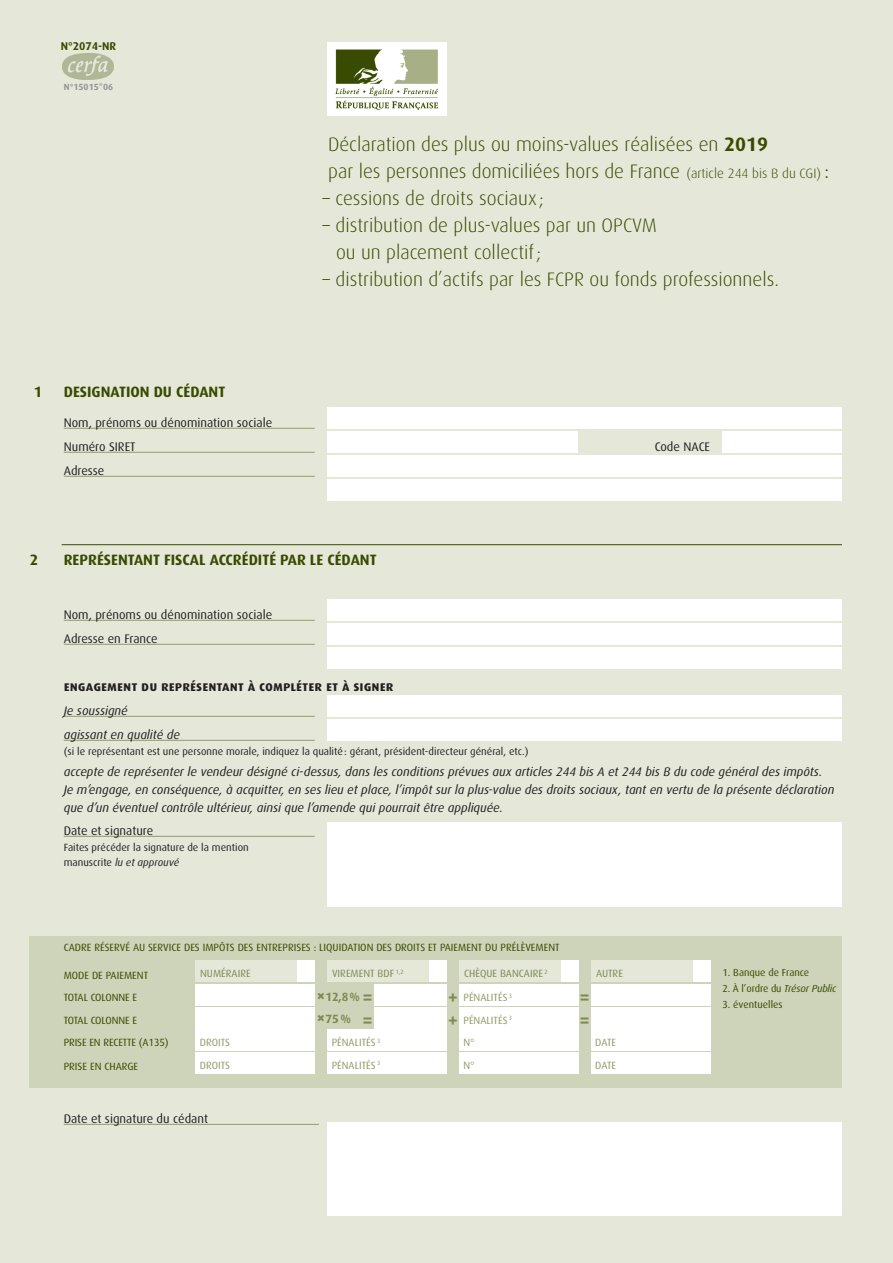
<style>
.page{position:relative;width:893px;height:1263px;background:#e5e8d9}
.page>*{position:absolute;margin:0;border:0;box-sizing:border-box;transform-origin:0 0}
.t1{font:300 19.5px/27px "Dax";color:#394b00}
.t2{font:700 19.5px "Dax";color:#7d8a52}
.up-2{font:700 15px "Dax";color:#394b00}
.up-1{font:14.25px "Dax Bold Caps";color:#231f20}
.cdt_sans_numero{font:italic 12.45px/18px "Dax";color:#231f20}
.cdt_4col{font:12.45px "Dax";color:#231f20}
.cdt_4col-2{font:italic 12.45px "Dax";color:#231f20}
.cdt_sans_numero-2{font:12.45px "Dax";color:#231f20}
.t3{font:700 12px "Dax";color:#7d8a52}
.cdt{font:700 11.25px "Dax";color:#394b00}
.cdt_sans_numero-3{font:10.5px/15px "Dax";color:#231f20}
.cdt-2{font:10.5px "Dax";color:#394b00}
.t4{font:10.5px "Dax";color:#909b68}
.t5{font:10.5px "Dax";color:#7d8a52}
.cdt-3{font:10.5px "Dax";letter-spacing:-.025em;color:#394b00}
.t6{font:10.2px "Dax";color:#394b00}
.cdt-4{font:700 9px "Dax";color:#939598}
.s1{font-weight:700}
.s2{font-size:13.5px}
.s3{font-size:22.5px}
.s4{font-style:italic}
.s5{font-weight:900;font-size:15px}
</style>
<div class="page">
<div style="left:327px;top:43px;width:120px;height:73px;background:#fff"></div>
<img style="left:336px;top:49px;width:103px;height:61px">
<hr style="left:64px;top:428px;width:251px;height:1px;background:#909b68">
<hr style="left:64px;top:452px;width:251px;height:1px;background:#909b68">
<hr style="left:64px;top:476px;width:251px;height:1px;background:#909b68">
<hr style="left:62px;top:544px;width:780px;height:1px;background:#394b00">
<hr style="left:64px;top:620px;width:251px;height:1px;background:#909b68">
<hr style="left:64px;top:644px;width:251px;height:1px;background:#909b68">
<hr style="left:64px;top:716px;width:251px;height:1px;background:#909b68">
<hr style="left:64px;top:740px;width:251px;height:1px;background:#909b68">
<hr style="left:64px;top:836px;width:251px;height:1px;background:#909b68">
<hr style="left:64px;top:1124px;width:255px;height:1px;background:#909b68">
<div style="left:327px;top:407px;width:515px;height:21px;background:#fff"></div>
<div style="left:327px;top:431px;width:251px;height:21px;background:#fff"></div>
<div style="left:723px;top:431px;width:119px;height:21px;background:#fff"></div>
<div style="left:327px;top:455px;width:515px;height:21px;background:#fff"></div>
<div style="left:327px;top:479px;width:515px;height:21px;background:#fff"></div>
<div style="left:327px;top:599px;width:515px;height:21px;background:#fff"></div>
<div style="left:327px;top:623px;width:515px;height:21px;background:#fff"></div>
<div style="left:327px;top:647px;width:515px;height:21px;background:#fff"></div>
<div style="left:327px;top:695px;width:515px;height:21px;background:#fff"></div>
<div style="left:327px;top:719px;width:515px;height:21px;background:#fff"></div>
<div style="left:327px;top:823px;width:515px;height:84px;background:#fff"></div>
<div style="left:30px;top:936px;width:812px;height:151px;background:#ced4b9"></div>
<div style="left:196px;top:961px;width:102px;height:21px;background:#e5e8d9"></div>
<div style="left:298px;top:961px;width:17px;height:21px;background:#fff"></div>
<div style="left:328px;top:961px;width:102px;height:21px;background:#e5e8d9"></div>
<div style="left:430px;top:961px;width:17px;height:21px;background:#fff"></div>
<div style="left:460px;top:961px;width:102px;height:21px;background:#e5e8d9"></div>
<div style="left:562px;top:961px;width:17px;height:21px;background:#fff"></div>
<div style="left:592px;top:961px;width:102px;height:21px;background:#e5e8d9"></div>
<div style="left:694px;top:961px;width:17px;height:21px;background:#fff"></div>
<div style="left:196px;top:985px;width:119px;height:21px;background:#fff"></div>
<div style="left:374px;top:985px;width:72px;height:21px;background:#fff"></div>
<div style="left:459px;top:985px;width:119px;height:21px;background:#fff"></div>
<div style="left:591px;top:985px;width:119px;height:21px;background:#fff"></div>
<div style="left:196px;top:1007px;width:119px;height:21px;background:#fff"></div>
<div style="left:374px;top:1007px;width:72px;height:21px;background:#fff"></div>
<div style="left:459px;top:1007px;width:119px;height:21px;background:#fff"></div>
<div style="left:591px;top:1007px;width:119px;height:21px;background:#fff"></div>
<div style="left:196px;top:1030px;width:119px;height:21px;background:#fff"></div>
<div style="left:327px;top:1030px;width:119px;height:21px;background:#fff"></div>
<div style="left:459px;top:1030px;width:119px;height:21px;background:#fff"></div>
<div style="left:591px;top:1030px;width:119px;height:21px;background:#fff"></div>
<div style="left:196px;top:1052px;width:119px;height:21px;background:#fff"></div>
<div style="left:327px;top:1052px;width:119px;height:21px;background:#fff"></div>
<div style="left:459px;top:1052px;width:119px;height:21px;background:#fff"></div>
<div style="left:591px;top:1052px;width:119px;height:21px;background:#fff"></div>
<div style="left:327px;top:1123px;width:515px;height:93px;background:#fff"></div>
<img style="left:63px;top:54px;width:51px;height:26px">
<p class="cdt" style="left:61px;top:40px;width:57px">N°2074-NR</p>
<p class="cdt-4" style="left:64px;top:82px;width:51px">N°15015*06</p>
<p class="t1" style="left:328px;top:131px;width:441px">Déclaration des plus ou moins-values réalisées en <span class="s1">2019</span></p>
<p class="t1" style="left:328px;top:158px;width:503px">par les personnes domiciliées hors de France <span class="s2">(article 244 bis B du CGI)</span> <span class="s3">:</span></p>
<p class="t1" style="left:323px;top:185px;width:223px">– cessions de droits sociaux ;</p>
<p class="t1" style="left:336px;top:212px;width:323px;text-indent:-13px">– distribution de plus-values par un OPCVM ou un placement collectif;</p>
<p class="t1" style="left:323px;top:266px;width:458px">– distribution d’actifs par les FCPR ou fonds professionnels.</p>
<p class="up-2" style="left:34px;top:383px;width:10px">1</p>
<p class="up-2" style="left:64px;top:383px;width:163px">DESIGNATION DU CÉDANT</p>
<p class="cdt_4col" style="left:64px;top:415px;width:210px">Nom, prénoms ou dénomination sociale</p>
<p class="cdt_4col" style="left:64px;top:439px;width:73px">Numéro SIRET</p>
<p class="cdt_4col" style="left:655px;top:439px;width:57px">Code NACE</p>
<p class="cdt_4col" style="left:64px;top:463px;width:42px">Adresse</p>
<p class="up-2" style="left:30px;top:551px;width:10px">2</p>
<p class="up-2" style="left:64px;top:551px;width:314px">REPRÉSENTANT FISCAL ACCRÉDITÉ PAR LE CÉDANT</p>
<p class="cdt_4col" style="left:64px;top:607px;width:210px">Nom, prénoms ou dénomination sociale</p>
<p class="cdt_4col" style="left:64px;top:631px;width:95px">Adresse en France</p>
<p class="up-1" style="left:64px;top:678px;width:331px">engagement du représentant à compléter et à signer</p>
<p class="cdt_4col-2" style="left:64px;top:703px;width:66px">Je soussigné</p>
<p class="cdt_4col-2" style="left:64px;top:727px;width:118px">agissant en qualité de</p>
<p class="cdt_sans_numero-3" style="left:64px;top:744px;width:466px">(si le représentant est une personne morale, indiquez la qualité: gérant, président-directeur général, etc.)</p>
<p class="cdt_sans_numero" style="left:64px;top:763px;width:772px">accepte de représenter le vendeur désigné ci-dessus, dans les conditions prévues aux articles 244 bis A et 244 bis B du code général des impôts.<br>Je m’engage, en conséquence, à acquitter, en ses lieu et place, l’impôt sur la plus-value des droits sociaux, tant en vertu de la présente déclaration que d’un éventuel contrôle ultérieur, ainsi que l’amende qui pourrait être appliquée.</p>
<p class="cdt_4col" style="left:64px;top:823px;width:91px">Date et signature</p>
<p class="cdt_sans_numero-3" style="left:64px;top:840px;width:186px">Faites précéder la signature de la mention manuscrite <span class="s4">lu et approuvé</span></p>
<p class="cdt-2" style="left:64px;top:941px;width:497px">CADRE RÉSERVÉ AU SERVICE DES IMPÔTS DES ENTREPRISES : LIQUIDATION DES DROITS ET PAIEMENT DU PRÉLÈVEMENT</p>
<p class="cdt-2" style="left:64px;top:969px;width:86px">MODE DE PAIEMENT</p>
<p class="t5" style="left:200px;top:968px;width:52px">NUMÉRAIRE</p>
<p class="t5" style="left:332px;top:968px;width:73px">VIREMENT BDF <sup>1,2</sup></p>
<p class="t5" style="left:464px;top:968px;width:85px">CHÈQUE BANCAIRE <sup>2</sup></p>
<p class="t5" style="left:596px;top:968px;width:28px">AUTRE</p>
<p class="cdt-3" style="left:64px;top:992px;width:75px">TOTAL COLONNE E</p>
<p class="t3" style="left:317px;top:990px;width:45px"><span class="s5">×</span>12,8%</p>
<p class="t2" style="left:362px;top:986px;width:12px">=</p>
<p class="t2" style="left:447px;top:986px;width:12px">+</p>
<p class="t4" style="left:463px;top:992px;width:50px">PÉNALITÉS <sup>3</sup></p>
<p class="t2" style="left:579px;top:986px;width:12px">=</p>
<p class="cdt-3" style="left:64px;top:1014px;width:75px">TOTAL COLONNE E</p>
<p class="t3" style="left:317px;top:1012px;width:36px"><span class="s5">×</span>75%</p>
<p class="t2" style="left:362px;top:1009px;width:12px">=</p>
<p class="t2" style="left:447px;top:1009px;width:12px">+</p>
<p class="t4" style="left:463px;top:1014px;width:50px">PÉNALITÉS <sup>3</sup></p>
<p class="t2" style="left:579px;top:1009px;width:12px">=</p>
<p class="cdt-2" style="left:64px;top:1037px;width:106px">PRISE EN RECETTE (A135)</p>
<p class="t4" style="left:200px;top:1037px;width:32px">DROITS</p>
<p class="t4" style="left:332px;top:1037px;width:50px">PÉNALITÉS <sup>3</sup></p>
<p class="t4" style="left:463px;top:1037px;width:13px">N°</p>
<p class="t4" style="left:595px;top:1037px;width:22px">DATE</p>
<p class="cdt-2" style="left:64px;top:1061px;width:76px">PRISE EN CHARGE</p>
<p class="t4" style="left:200px;top:1059px;width:32px">DROITS</p>
<p class="t4" style="left:332px;top:1059px;width:50px">PÉNALITÉS <sup>3</sup></p>
<p class="t4" style="left:463px;top:1059px;width:13px">N°</p>
<p class="t4" style="left:595px;top:1059px;width:22px">DATE</p>
<p class="cdt_sans_numero-2" style="left:64px;top:1111px;width:146px">Date et signature du cédant</p>
<p class="t6" style="left:722px;top:967px;width:88px">1. Banque de France</p>
<p class="t6" style="left:722px;top:983px;width:116px">2. À l’ordre du <span class="s4">Trésor Public</span></p>
<p class="t6" style="left:722px;top:999px;width:62px">3. éventuelles</p>
</div>
